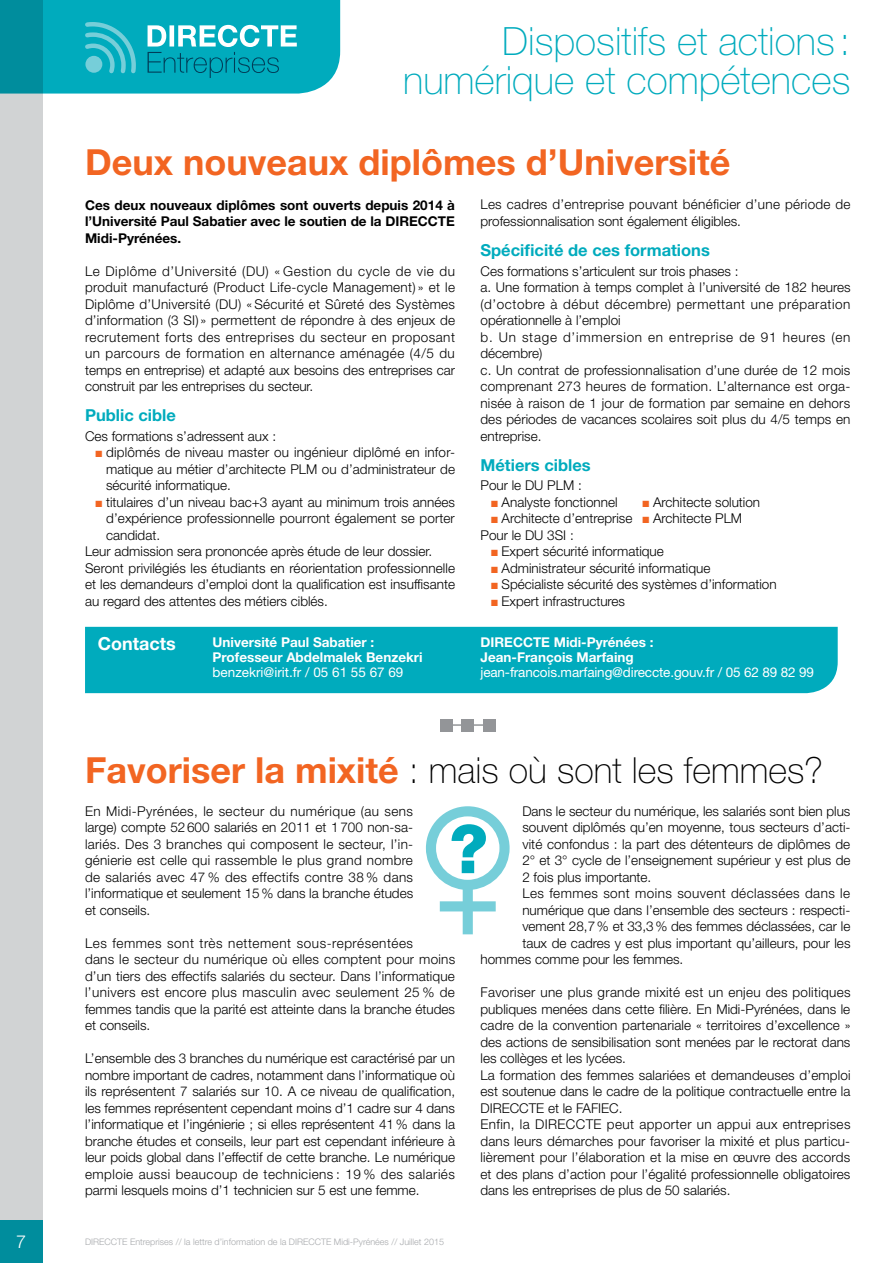
<style>
.page{position:relative;width:893px;height:1263px;background:#fff}
.page>*{position:absolute;margin:0;border:0;box-sizing:border-box;transform-origin:0 0}
.t1{font:100 39px/39px "Helvetica Neue LT Std";color:#00abbd;text-align:right}
.t2{font:100 36px "Helvetica Neue LT Std";color:#000}
.t3{font:700 36px "Helvetica Neue LT Std";color:#f26522}
.t4{font:700 18px "Helvetica Neue LT Std";color:#fff}
.t5{font:300 18px "Helvetica Neue LT Std";color:#fff}
.t6{font:700 16.5px "Helvetica Neue LT Std";color:#00abbd}
.t7{font:300 13.5px/16.5px "Helvetica Neue LT Std";color:#000;text-align:justify}
.t8{font:300 13.5px/16.5px "Helvetica Neue LT Std";letter-spacing:.02em;color:#000}
.t9{font:700 13.5px/16.5px "Helvetica Neue LT Std";color:#000;text-align:justify}
.t10{font:700 13.5px/15px "Helvetica Neue LT Std";color:#fff}
.t11{font:13.5px "Helvetica Neue LT Std";letter-spacing:-.01em;color:#fff}
.t12{font:300 13.5px "Helvetica Neue LT Std";letter-spacing:.03em;color:#000}
.t13{font:300 9px "Helvetica Neue LT Std";color:#a7a9ac}
.s1{color:#f26522}
.s2{font-weight:700;color:#f26522}
</style>
<div class="page">
<div style="left:0;top:0;width:43px;height:1263px;background:#d1d3d4"></div>
<svg style="left:0;top:0;width:340px;height:94px;background:#14acbc"></svg>
<div style="left:440px;top:719px;width:13px;height:12px;background:#939598"></div>
<div style="left:461px;top:719px;width:13px;height:12px;background:#939598"></div>
<div style="left:483px;top:719px;width:12px;height:12px;background:#939598"></div>
<hr style="left:449px;top:724px;width:42px;height:2px;background:#939598">
<div style="left:85px;top:627px;width:753px;height:66px;background:#00abbd"></div>
<svg style="left:426px;top:806px;width:84px;height:128px"></svg>
<h1 class="t1" style="left:403px;top:21px;width:449px">Dispositifs et actions : numérique et compétences</h1>
<h2 class="t3" style="left:85px;top:139px;width:647px">Deux nouveaux diplômes d’Université</h2>
<p class="t9" style="left:85px;top:196px;width:371px">Ces deux nouveaux diplômes sont ouverts depuis 2014 à l’Université Paul Sabatier avec le soutien de la DIRECCTE Midi-Pyrénées.</p>
<p class="t7" style="left:85px;top:262px;width:372px">Le Diplôme d’Université (DU) « Gestion du cycle de vie du produit manufacturé (Product Life-cycle Management) » et le Diplôme d’Université (DU) « Sécurité et Sûreté des Systèmes d’information (3 SI) » permettent de répondre à des enjeux de recrutement forts des entreprises du secteur en proposant un parcours de formation en alternance aménagée (4/5 du temps en entreprise) et adapté aux besoins des entreprises car construit par les entreprises du secteur.</p>
<p class="t6" style="left:85px;top:405px;width:92px">Public cible</p>
<p class="t7" style="left:85px;top:427px;width:193px">Ces formations s’adressent aux :</p>
<p class="t7" style="left:106px;top:444px;width:350px;text-indent:-11px"><span class="s1">■</span> diplômés de niveau master ou ingénieur diplômé en infor&shy;matique au métier d’architecte PLM ou d’administrateur de sécurité informatique.</p>
<p class="t7" style="left:96px;top:493px;width:361px"><span class="s1">■</span> titulaires d’un niveau bac+3 ayant au minimum trois années</p>
<p class="t7" style="left:106px;top:510px;width:350px">d’expérience professionnelle pourront également se porter</p>
<p class="t7" style="left:106px;top:526px;width:56px">candidat.</p>
<p class="t7" style="left:85px;top:543px;width:349px">Leur admission sera prononcée après étude de leur dossier.</p>
<p class="t7" style="left:85px;top:559px;width:371px">Seront privilégiés les étudiants en réorientation professionnelle</p>
<p class="t7" style="left:85px;top:576px;width:371px">et les demandeurs d’emploi dont la qualification est insuffisante</p>
<p class="t7" style="left:85px;top:592px;width:244px">au regard des attentes des métiers ciblés.</p>
<p class="t7" style="left:480px;top:196px;width:371px">Les cadres d’entreprise pouvant bénéficier d’une période de professionnalisation sont également éligibles.</p>
<p class="t6" style="left:480px;top:240px;width:231px">Spécificité de ces formations</p>
<p class="t7" style="left:480px;top:262px;width:372px;text-align:left">Ces formations s’articulent sur trois phases :<br>a. Une formation à temps complet à l’université de 182 heures (d’octobre à début décembre) permettant une préparation opérationnelle à l’emploi<br>b. Un stage d’immersion en entreprise de 91 heures (en décembre)<br>c. Un contrat de professionnalisation d’une durée de 12 mois comprenant 273 heures de formation. L’alternance est orga&shy;nisée à raison de 1 jour de formation par semaine en dehors des périodes de vacances scolaires soit plus du 4/5 temps en entreprise.</p>
<p class="t6" style="left:480px;top:454px;width:112px">Métiers cibles</p>
<p class="t7" style="left:480px;top:477px;width:103px">Pour le DU PLM :</p>
<p class="t7" style="left:491px;top:493px;width:128px"><span class="s1">■</span> Analyste fonctionnel</p>
<p class="t7" style="left:642px;top:493px;width:119px"><span class="s1">■</span> Architecte solution</p>
<p class="t7" style="left:480px;top:510px;width:263px;text-indent:10px"><span class="s1">■</span> Architecte d’entreprise <span class="s1">■</span> Architecte PLM<br>Pour le DU 3SI :</p>
<p class="t7" style="left:491px;top:543px;width:174px"><span class="s1">■</span> Expert sécurité informatique</p>
<p class="t7" style="left:491px;top:559px;width:221px"><span class="s1">■</span> Administrateur sécurité informatique</p>
<p class="t7" style="left:491px;top:576px;width:287px"><span class="s1">■</span> Spécialiste sécurité des systèmes d’information</p>
<p class="t7" style="left:491px;top:592px;width:136px"><span class="s1">■</span> Expert infrastructures</p>
<h3 class="t4" style="left:98px;top:633px;width:80px">Contacts</h3>
<p class="t10" style="left:213px;top:634px;width:211px">Université Paul Sabatier :<br>Professeur Abdelmalek Benzekri</p>
<p class="t11" style="left:213px;top:664px;width:192px">benzekri@irit.fr / 05 61 55 67 69</p>
<p class="t10" style="left:480px;top:634px;width:175px">DIRECCTE Midi-Pyrénées :<br>Jean-François Marfaing</p>
<p class="t11" style="left:480px;top:664px;width:335px">jean-francois.marfaing@direccte.gouv.fr / 05 62 89 82 99</p>
<h2 class="t2" style="left:85px;top:749px;width:739px"><span class="s2">Favoriser la mixité</span> : mais où sont les femmes?</h2>
<p class="t7" style="left:85px;top:802px;width:330px">En Midi-Pyrénées, le secteur du numérique (au sens large) compte 52600 salariés en 2011 et 1700 non-sa&shy;lariés. Des 3 branches qui composent le secteur, l’in&shy;génierie est celle qui rassemble le plus grand nombre de salariés avec 47 % des effectifs contre 38 % dans l’informatique et seulement 15% dans la branche études et conseils.</p>
<p class="t8" style="left:85px;top:934px;width:372px">Les femmes sont très nettement sous-représentées<br>dans le secteur du numérique où elles comptent pour moins d’un tiers des effectifs salariés du secteur. Dans l’informatique l’univers est encore plus masculin avec seulement 25 % de femmes tandis que la parité est atteinte dans la branche études et conseils.</p>
<p class="t7" style="left:85px;top:1050px;width:372px">L’ensemble des 3 branches du numérique est caractérisé par un nombre important de cadres, notamment dans l’informatique où ils représentent 7 salariés sur 10. A ce niveau de qualification, les femmes représentent cependant moins d’1 cadre sur 4 dans l’informatique et l’ingénierie ; si elles représentent 41% dans la branche études et conseils, leur part est cependant inférieure à leur poids global dans l’effectif de cette branche. Le numérique emploie aussi beaucoup de techniciens : 19 % des salariés parmi lesquels moins d’1 technicien sur 5 est une femme.</p>
<h3 class="t5" style="left:16px;top:1231px;width:12px">7</h3>
<p class="t13" style="left:85px;top:1236px;width:361px">DIRECCTE Entreprises // la lettre d’information de la DIRECCTE Midi-Pyrénées // Juillet 2015</p>
<p class="t7" style="left:522px;top:802px;width:330px">Dans le secteur du numérique, les salariés sont bien plus</p>
<p class="t7" style="left:522px;top:819px;width:330px">souvent diplômés qu’en moyenne, tous secteurs d’acti-</p>
<p class="t7" style="left:522px;top:835px;width:329px">vité confondus : la part des détenteurs de diplômes de</p>
<p class="t7" style="left:522px;top:852px;width:330px">2° et 3° cycle de l’enseignement supérieur y est plus de</p>
<p class="t7" style="left:522px;top:868px;width:131px">2 fois plus importante.</p>
<p class="t12" style="left:522px;top:885px;width:329px">Les femmes sont moins souvent déclassées dans le</p>
<p class="t7" style="left:522px;top:901px;width:330px">numérique que dans l’ensemble des secteurs : respecti-</p>
<p class="t7" style="left:522px;top:918px;width:330px">vement 28,7% et 33,3% des femmes déclassées, car le</p>
<p class="t7" style="left:522px;top:934px;width:330px">taux de cadres y est plus important qu’ailleurs, pour les</p>
<p class="t7" style="left:480px;top:951px;width:204px">hommes comme pour les femmes.</p>
<p class="t7" style="left:480px;top:984px;width:372px;text-align:left">Favoriser une plus grande mixité est un enjeu des politiques publiques menées dans cette filière. En Midi-Pyrénées, dans le cadre de la convention partenariale « territoires d’excellence » des actions de sensibilisation sont menées par le rectorat dans les collèges et les lycées.<br>La formation des femmes salariées et demandeuses d’emploi est soutenue dans le cadre de la politique contractuelle entre la DIRECCTE et le FAFIEC.<br>Enfin, la DIRECCTE peut apporter un appui aux entreprises dans leurs démarches pour favoriser la mixité et plus particu&shy;lièrement pour l’élaboration et la mise en œuvre des accords et des plans d’action pour l’égalité professionnelle obligatoires dans les entreprises de plus de 50 salariés.</p>
</div>
